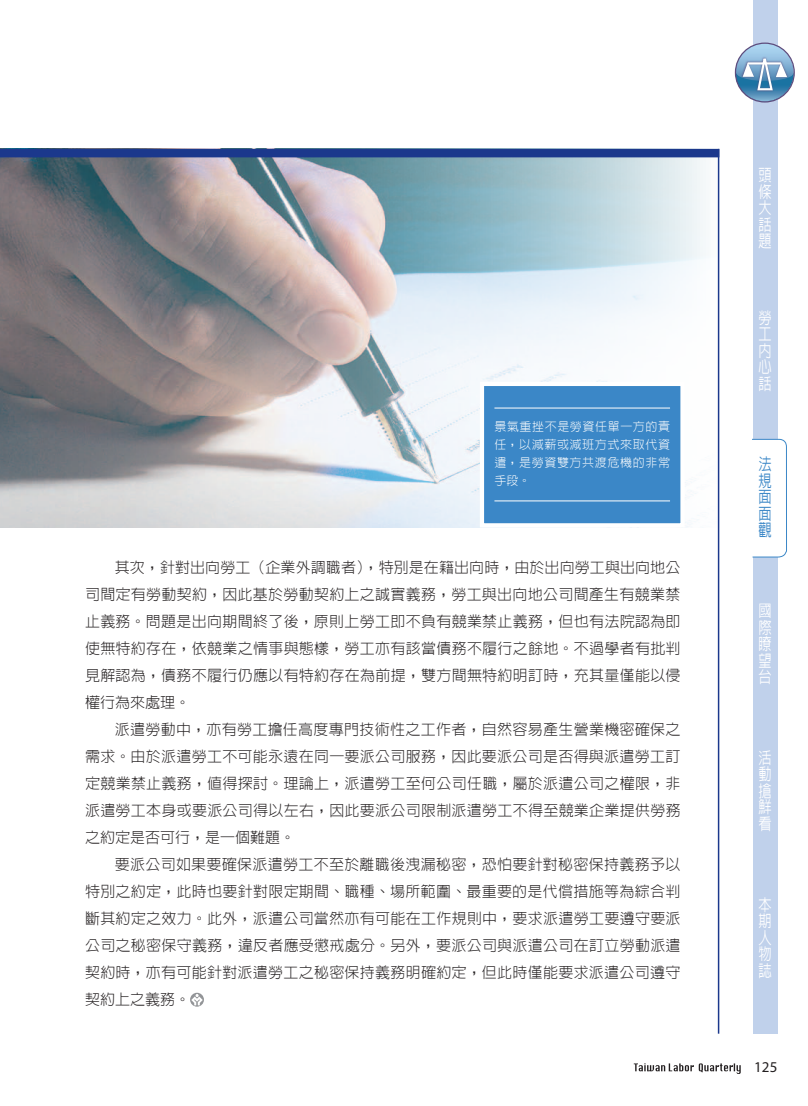
<style>
.page{position:relative;width:808px;height:1106px;background:#fff}
.page>*{position:absolute;margin:0;border:0;box-sizing:border-box;transform-origin:0 0}
.t1{font:500 16.5px/16.5px "Lin Gothic";color:#fff;text-align:justify;scale:.8 1}
.t2{font:500 16.5px/16.5px "Lin Gothic";color:#3b87c7;text-align:justify;scale:.8 1}
.內文{font:300 15px/27px "Lin Gothic";letter-spacing:.02em;color:#231f20;text-align:justify}
.t3{font:15px "Myriad";color:#231f20}
.圖說{font:300 12px/18px "Lin Gothic";letter-spacing:.055em;color:#fff;text-align:justify}
</style>
<div class="page">
<div style="left:753px;top:0;width:24px;height:1033px;background:#c0d1eb"></div>
<div style="left:752px;top:438px;width:35px;height:119px;background:#fff"></div>
<svg style="left:735px;top:43px;width:59px;height:59px"></svg>
<svg style="left:735px;top:56px;width:59px;height:45px"></svg>
<svg style="left:634px;top:1063px;width:107px;height:10px"></svg>
<img style="left:0;top:157px;width:718px;height:370px">
<svg style="left:190px;top:992px;width:14px;height:14px"></svg>
<div style="left:0;top:149px;width:719px;height:8px;background:#1b388c"></div>
<hr style="left:718px;top:149px;width:1px;height:884px;background:#1b388c">
<div style="left:480px;top:382px;width:205px;height:145px;background:#3b87c7;border:4px solid #fff"></div>
<hr style="left:494px;top:408px;width:176px;height:1px;background:#fff">
<hr style="left:494px;top:500px;width:176px;height:1px;background:#fff">
<p class="圖說" style="left:494px;top:417px;width:177px">景氣重挫不是勞資任單一方的責任，以減薪或減班方式來取代資遣，是勞資雙方共渡危機的非常手段。</p>
<p class="內文" style="left:85px;top:553px;width:597px;text-indent:30px">其次，針對出向勞工（企業外調職者），特別是在籍出向時，由於出向勞工與出向地公司間定有勞動契約，因此基於勞動契約上之誠實義務，勞工與出向地公司間產生有競業禁止義務。問題是出向期間終了後，原則上勞工即不負有競業禁止義務，但也有法院認為即使無特約存在，依競業之情事與態樣，勞工亦有該當債務不履行之餘地。不過學者有批判見解認為，債務不履行仍應以有特約存在為前提，雙方間無特約明訂時，充其量僅能以侵權行為來處理。</p>
<p class="內文" style="left:85px;top:715px;width:597px;text-indent:30px">派遣勞動中，亦有勞工擔任高度專門技術性之工作者，自然容易產生營業機密確保之需求。由於派遣勞工不可能永遠在同一要派公司服務，因此要派公司是否得與派遣勞工訂定競業禁止義務，值得探討。理論上，派遣勞工至何公司任職，屬於派遣公司之權限，非派遣勞工本身或要派公司得以左右，因此要派公司限制派遣勞工不得至競業企業提供勞務之約定是否可行，是一個難題。</p>
<p class="內文" style="left:85px;top:850px;width:597px;text-indent:30px">要派公司如果要確保派遣勞工不至於離職後洩漏秘密，恐怕要針對秘密保持義務予以特別之約定，此時也要針對限定期間、職種、場所範圍、最重要的是代償措施等為綜合判斷其約定之效力。此外，派遣公司當然亦有可能在工作規則中，要求派遣勞工要遵守要派公司之秘密保守義務，違反者應受懲戒處分。另外，要派公司與派遣公司在訂立勞動派遣契約時，亦有可能針對派遣勞工之秘密保持義務明確約定，但此時僅能要求派遣公司遵守契約上之義務。</p>
<p class="t1" style="left:758px;top:167px;width:17px">頭條大話題</p>
<p class="t1" style="left:758px;top:309px;width:17px">勞工內心話</p>
<p class="t2" style="left:758px;top:456px;width:17px">法規面面觀</p>
<p class="t1" style="left:758px;top:602px;width:18px">國際瞭望台</p>
<p class="t1" style="left:758px;top:749px;width:17px">活動搶鮮看</p>
<p class="t1" style="left:758px;top:896px;width:18px">本期人物誌</p>
<p class="t3" style="left:754px;top:1059px;width:25px">125</p>
</div>
